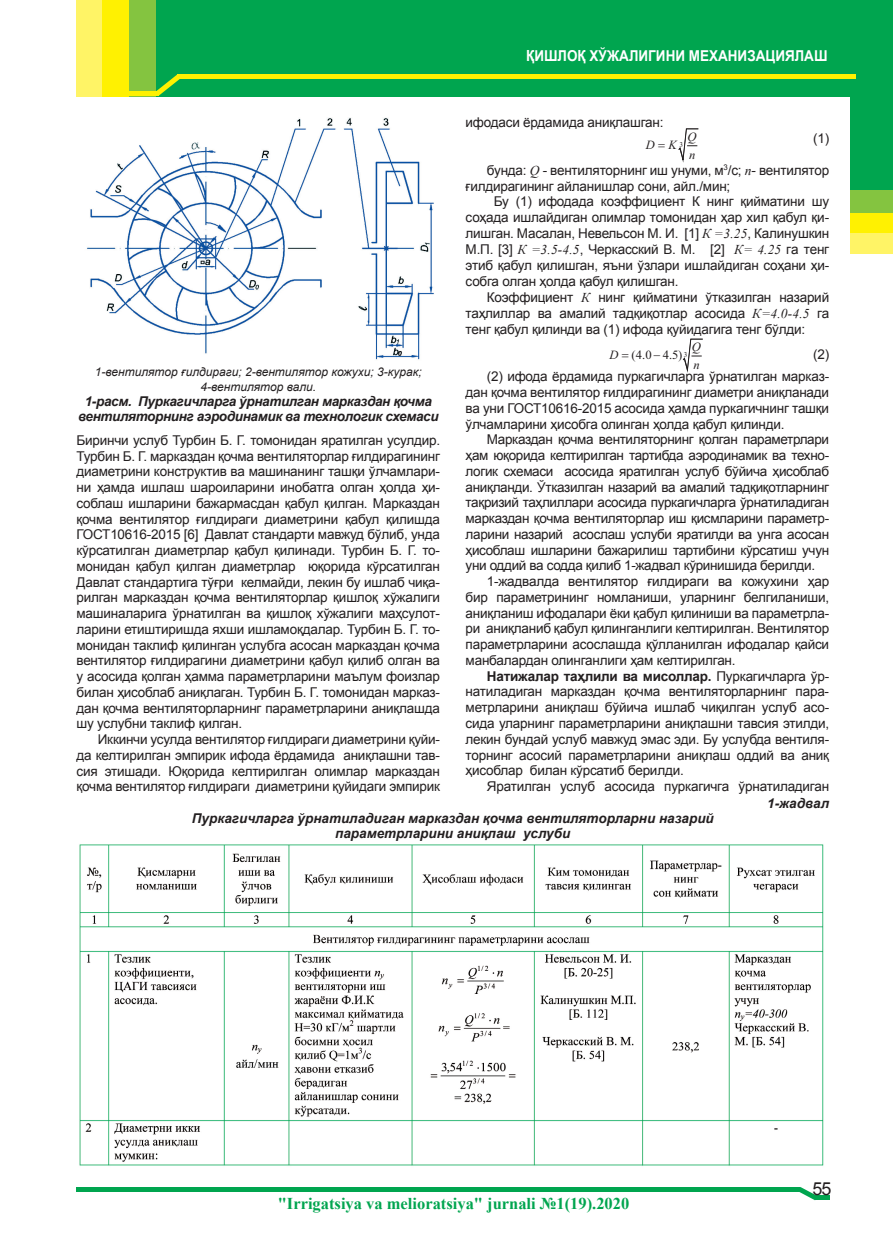
<style>
.page{position:relative;width:893px;height:1259px;background:#fff}
.page>*{position:absolute;margin:0;border:0;box-sizing:border-box;transform-origin:0 0}
.t1{font:18px "Arial";color:#231f20}
.t2{font:700 16.5px "Times New Roman";color:#00a54f}
.OSN{font:700 15px "Arial";color:#fff;scale:.9 1}
.t3{font:13.5px/15.8px "Arial";letter-spacing:-.015em;color:#231f20;text-align:justify}
.t4{font:italic 700 13.5px/15px "Arial";letter-spacing:-.015em;color:#231f20;text-align:center}
.t5{font:12.6px "Times New Roman";color:#231f20}
.t6{font:italic 12.6px "Times New Roman";color:#231f20}
.t7{font:italic 12px/15px "Arial";color:#231f20;text-align:center}
.t8{font:7.35px "Times New Roman";color:#231f20}
.s1{font-family:"Times New Roman";font-style:italic}
.s2{font-weight:700}
</style>
<div class="page">
<img style="left:87px;top:118px;width:347px;height:242px">
<svg style="left:678px;top:129px;width:20px;height:32px"></svg>
<svg style="left:683px;top:339px;width:20px;height:32px"></svg>
<img style="left:79px;top:844px;width:745px;height:322px">
<div style="left:77px;top:0;width:428px;height:96px;background:#fff466"></div>
<div style="left:103px;top:0;width:432px;height:96px;background:#fff101"></div>
<div style="left:130px;top:0;width:586px;height:96px;background:#84c440"></div>
<div style="left:156px;top:0;width:737px;height:96px;background:#00a54f"></div>
<div style="left:851px;top:160px;width:42px;height:94px;background:#fff466"></div>
<div style="left:851px;top:160px;width:42px;height:73px;background:#fff101"></div>
<div style="left:851px;top:160px;width:42px;height:52px;background:#84c440"></div>
<div style="left:851px;top:95px;width:42px;height:95px;background:#00a54f"></div>
<div style="left:178px;top:74px;width:678px;height:5px;background:#fff101"></div>
<hr style="left:129px;top:92px;width:29px;height:4px;background:#fff101">
<svg style="left:155px;top:74px;width:25px;height:22px"></svg>
<div style="left:76px;top:1186px;width:724px;height:5px;background:#00a54f"></div>
<div style="left:815px;top:1195px;width:14px;height:5px;background:#00a54f"></div>
<svg style="left:798px;top:1186px;width:18px;height:14px"></svg>
<p class="OSN" style="left:526px;top:45px;width:336px">ҚИШЛОҚ ХЎЖАЛИГИНИ МЕХАНИЗАЦИЯЛАШ</p>
<p class="t3" style="left:466px;top:114px;width:199px">ифодаси ёрдамида аниқлашган:</p>
<p class="t6" style="left:687px;top:129px;width:11px">Q</p>
<p class="t3" style="left:813px;top:130px;width:18px">(1)</p>
<p class="t3" style="left:466px;top:162px;width:365px;text-indent:21px">бунда: <span class="s1">Q</span> - вентиляторнинг иш унуми, м<sup>3</sup>/с; <span class="s1">n</span>- вентилятор ғилдирагининг айланишлар сони, айл./мин;</p>
<p class="t3" style="left:466px;top:193px;width:365px;text-indent:28px">Бу (1) ифодада коэффициент К нинг қийматини шу соҳада ишлайдиган олимлар томонидан ҳар хил қабул қи&shy;лишган. Масалан, Невельсон М. И. [1] <span class="s1">К =3.25</span>, Калинушкин М.П. [3] <span class="s1">К =3.5-4.5</span>, Черкасский В. М. [2] <span class="s1">К= 4.25</span> га тенг этиб қабул қилишган, яъни ўзлари ишлайдиган соҳани ҳи&shy;собга олган ҳолда қабул қилишган.</p>
<p class="t3" style="left:466px;top:289px;width:365px;text-indent:21px">Коэффициент <span class="s1">К</span> нинг қийматини ўтказилган назарий таҳлиллар ва амалий тадқиқотлар асосида <span class="s1">К=4.0-4.5</span> га тенг қабул қилинди ва (1) ифода қуйидагига тенг бўлди:</p>
<p class="t8" style="left:684px;top:352px;width:5px">3</p>
<p class="t6" style="left:646px;top:137px;width:32px">D K</p>
<p class="t8" style="left:679px;top:139px;width:5px">3</p>
<p class="t6" style="left:689px;top:147px;width:8px">n</p>
<p class="t6" style="left:692px;top:339px;width:11px">Q</p>
<p class="t3" style="left:813px;top:346px;width:18px">(2)</p>
<p class="t3" style="left:466px;top:369px;width:365px;text-indent:21px">(2) ифода ёрдамида пуркагичларга ўрнатилган марказ&shy;дан қочма вентилятор ғилдирагининг диаметри аниқланади ва уни ГОСТ10616-2015 асосида ҳамда пуркагичнинг ташқи ўлчамларини ҳисобга олинган ҳолда қабул қилинди.</p>
<p class="t3" style="left:466px;top:432px;width:365px;text-indent:21px">Марказдан қочма вентиляторнинг қолган параметрлари ҳам юқорида келтирилган тартибда аэродинамик ва техно&shy;логик схемаси асосида яратилган услуб бўйича ҳисоблаб аниқланди. Ўтказилган назарий ва амалий тадқиқотларнинг тақризий таҳлиллари асосида пуркагичларга ўрнатиладиган марказдан қочма вентиляторлар иш қисмларини параметр&shy;ларини назарий асослаш услуби яратилди ва унга асосан ҳисоблаш ишларини бажарилиш тартибини кўрсатиш учун уни оддий ва содда қилиб 1-жадвал кўринишида берилди.</p>
<p class="t3" style="left:466px;top:573px;width:365px;text-indent:21px">1-жадвалда вентилятор ғилдираги ва кожухини ҳар бир параметрининг номланиши, уларнинг белгиланиши, аниқланиш ифодалари ёки қабул қилиниши ва параметрла&shy;ри аниқланиб қабул қилинганлиги келтирилган. Вентилятор параметрларини асослашда қўлланилган ифодалар қайси манбалардан олинганлиги ҳам келтирилган.</p>
<p class="t3" style="left:466px;top:668px;width:365px;text-indent:21px"><span class="s2">Натижалар таҳлили ва мисоллар.</span> Пуркагичларга ўр&shy;натиладиган марказдан қочма вентиляторларнинг пара&shy;метрларини аниқлаш бўйича ишлаб чиқилган услуб асо&shy;сида уларнинг параметрларини аниқлашни тавсия этилди, лекин бундай услуб мавжуд эмас эди. Бу услубда вентиля&shy;торнинг асосий параметрларини аниқлаш оддий ва аниқ ҳисоблар билан кўрсатиб берилди.</p>
<p class="t3" style="left:487px;top:778px;width:344px">Яратилган услуб асосида пуркагичга ўрнатиладиган</p>
<p class="t4" style="left:767px;top:796px;width:64px">1-жадвал</p>
<p class="t4" style="left:192px;top:811px;width:523px">Пуркагичларга ўрнатиладиган марказдан қочма вентиляторларни назарий</p>
<p class="t4" style="left:335px;top:826px;width:237px">параметрларини аниқлаш услуби</p>
<p class="t5" style="left:631px;top:350px;width:53px">(4.0 4.5)</p>
<p class="t6" style="left:610px;top:347px;width:11px">D</p>
<p class="t6" style="left:694px;top:357px;width:8px">n</p>
<p class="t7" style="left:95px;top:364px;width:329px">1-вентилятор ғилдираги; 2-вентилятор кожухи; 3-курак;<br>4-вентилятор вали.</p>
<p class="t4" style="left:78px;top:394px;width:362px">1-расм. Пуркагичларга ўрнатилган марказдан қочма вентиляторнинг аэродинамик ва технологик схемаси</p>
<p class="t3" style="left:77px;top:432px;width:365px">Биринчи услуб Турбин Б. Г. томонидан яратилган усулдир.<br>Турбин Б. Г. марказдан қочма вентиляторлар ғилдирагининг диаметрини конструктив ва машинанинг ташқи ўлчамлари&shy;ни ҳамда ишлаш шароиларини инобатга олган ҳолда ҳи&shy;соблаш ишларини бажармасдан қабул қилган. Марказдан қочма вентилятор ғилдираги диаметрини қабул қилишда ГОСТ10616-2015 [6] Давлат стандарти мавжуд бўлиб, унда кўрсатилган диаметрлар қабул қилинади. Турбин Б. Г. то&shy;монидан қабул қилган диаметрлар юқорида кўрсатилган Давлат стандартига тўғри келмайди, лекин бу ишлаб чиқа&shy;рилган марказдан қочма вентиляторлар қишлоқ хўжалиги машиналарига ўрнатилган ва қишлоқ хўжалиги маҳсулот&shy;ларини етиштиришда яхши ишламоқдалар. Турбин Б. Г. то&shy;монидан таклиф қилинган услубга асосан марказдан қочма вентилятор ғилдирагини диаметрини қабул қилиб олган ва у асосида қолган ҳамма параметрларини маълум фоизлар билан ҳисоблаб аниқлаган. Турбин Б. Г. томонидан марказ&shy;дан қочма вентиляторларнинг параметрларини аниқлашда шу услубни таклиф қилган.</p>
<p class="t3" style="left:77px;top:731px;width:365px;text-indent:21px">Иккинчи усулда вентилятор ғилдираги диаметрини қуйи&shy;да келтирилган эмпирик ифода ёрдамида аниқлашни тав&shy;сия этишади. Юқорида келтирилган олимлар марказдан қочма вентилятор ғилдираги диаметрини қуйидаги эмпирик</p>
<p class="t2" style="left:278px;top:1192px;width:353px">"Irrigatsiya va melioratsiya" jurnali №1(19).2020</p>
<p class="t1" style="left:813px;top:1176px;width:20px">55</p>
</div>
